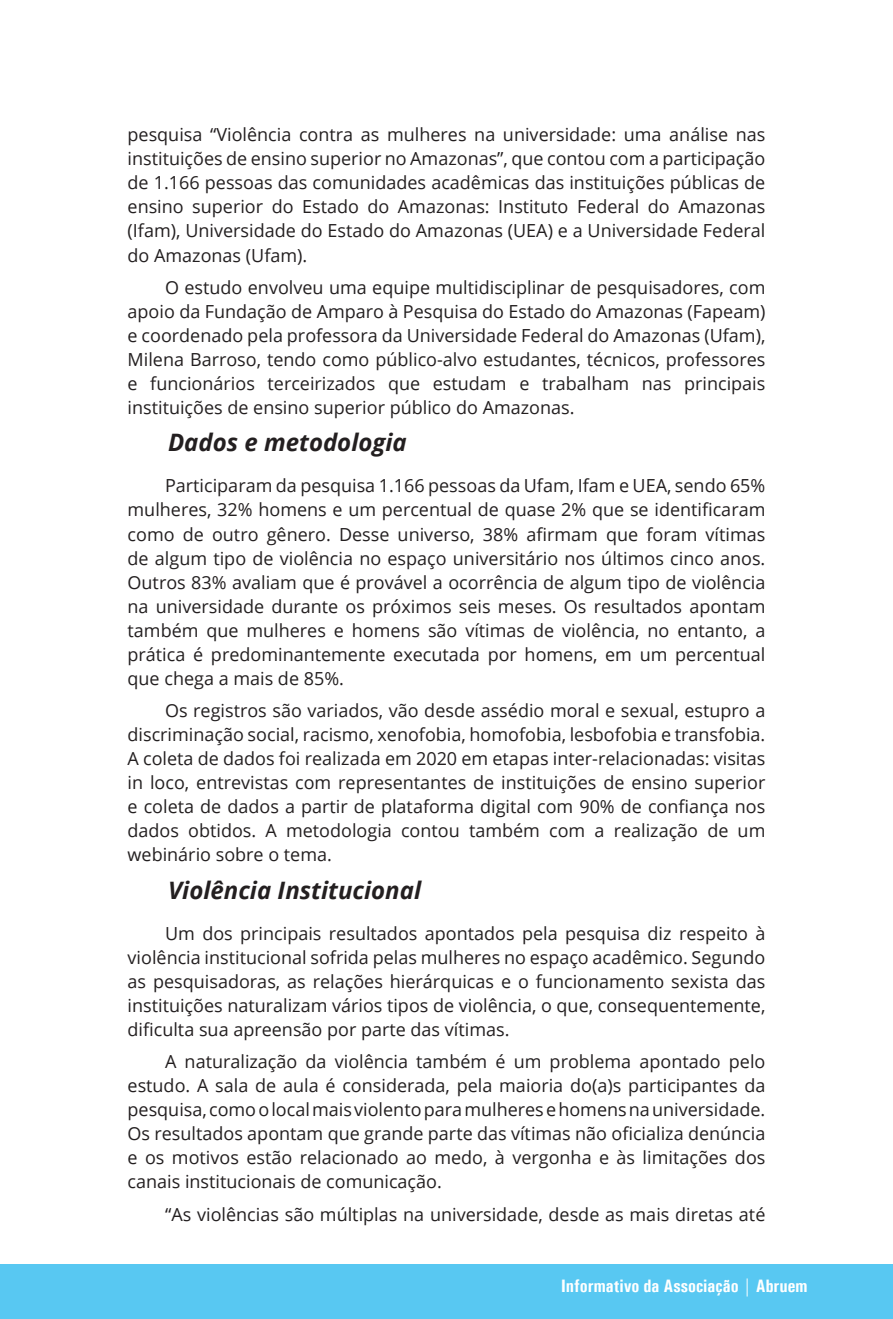
<style>
.page{position:relative;width:893px;height:1319px;background:#fff}
.page>*{position:absolute;margin:0;border:0;box-sizing:border-box;transform-origin:0 0}
.Subtítulo{font:italic 700 24px "Open Sans";color:#231f20}
.Texto{font:18px/24px "Open Sans";color:#231f20;text-align:justify}
.t1{font:700 18px "Univers Condensed";color:#fff}
</style>
<div class="page">
<div style="left:0;top:1264px;width:893px;height:54px;background:#58c8f2"></div>
<p class="Texto" style="left:128px;top:122px;width:639px">pesquisa “Violência contra as mulheres na universidade: uma análise nas instituições de ensino superior no Amazonas”, que contou com a participação de 1.166 pessoas das comunidades acadêmicas das instituições públicas de ensino superior do Estado do Amazonas: Instituto Federal do Amazonas (Ifam), Universidade do Estado do Amazonas (UEA) e a Universidade Federal do Amazonas (Ufam).</p>
<p class="Texto" style="left:128px;top:275px;width:639px;text-indent:38px">O estudo envolveu uma equipe multidisciplinar de pesquisadores, com apoio da Fundação de Amparo à Pesquisa do Estado do Amazonas (Fapeam) e coordenado pela professora da Universidade Federal do Amazonas (Ufam), Milena Barroso, tendo como público-alvo estudantes, técnicos, professores e funcionários terceirizados que estudam e trabalham nas principais instituições de ensino superior público do Amazonas.</p>
<p class="Subtítulo" style="left:168px;top:425px;width:240px">Dados e metodologia</p>
<p class="Texto" style="left:128px;top:473px;width:639px;text-indent:38px">Participaram da pesquisa 1.166 pessoas da Ufam, Ifam e UEA, sendo 65% mulheres, 32% homens e um percentual de quase 2% que se identificaram como de outro gênero. Desse universo, 38% afirmam que foram vítimas de algum tipo de violência no espaço universitário nos últimos cinco anos.<br>Outros 83% avaliam que é provável a ocorrência de algum tipo de violência na universidade durante os próximos seis meses. Os resultados apontam também que mulheres e homens são vítimas de violência, no entanto, a prática é predominantemente executada por homens, em um percentual que chega a mais de 85%.</p>
<p class="Texto" style="left:128px;top:698px;width:639px;text-indent:38px">Os registros são variados, vão desde assédio moral e sexual, estupro a discriminação social, racismo, xenofobia, homofobia, lesbofobia e transfobia.<br>A coleta de dados foi realizada em 2020 em etapas inter-relacionadas: visitas in loco, entrevistas com representantes de instituições de ensino superior e coleta de dados a partir de plataforma digital com 90% de confiança nos dados obtidos. A metodologia contou também com a realização de um webinário sobre o tema.</p>
<p class="Subtítulo" style="left:168px;top:872px;width:255px">Violência Institucional</p>
<p class="Texto" style="left:128px;top:920px;width:639px;text-indent:38px">Um dos principais resultados apontados pela pesquisa diz respeito à violência institucional sofrida pelas mulheres no espaço acadêmico. Segundo as pesquisadoras, as relações hierárquicas e o funcionamento sexista das instituições naturalizam vários tipos de violência, o que, consequentemente, dificulta sua apreensão por parte das vítimas.</p>
<p class="Texto" style="left:128px;top:1048px;width:639px;text-indent:38px">A naturalização da violência também é um problema apontado pelo estudo. A sala de aula é considerada, pela maioria do(a)s participantes da pesquisa, como o local mais violento para mulheres e homens na universidade.<br>Os resultados apontam que grande parte das vítimas não oficializa denúncia e os motivos estão relacionado ao medo, à vergonha e às limitações dos canais institucionais de comunicação.</p>
<p class="Texto" style="left:165px;top:1201px;width:602px">“As violências são múltiplas na universidade, desde as mais diretas até</p>
<p class="t1" style="left:561px;top:1274px;width:248px">Informativo da Associação | Abruem</p>
</div>
